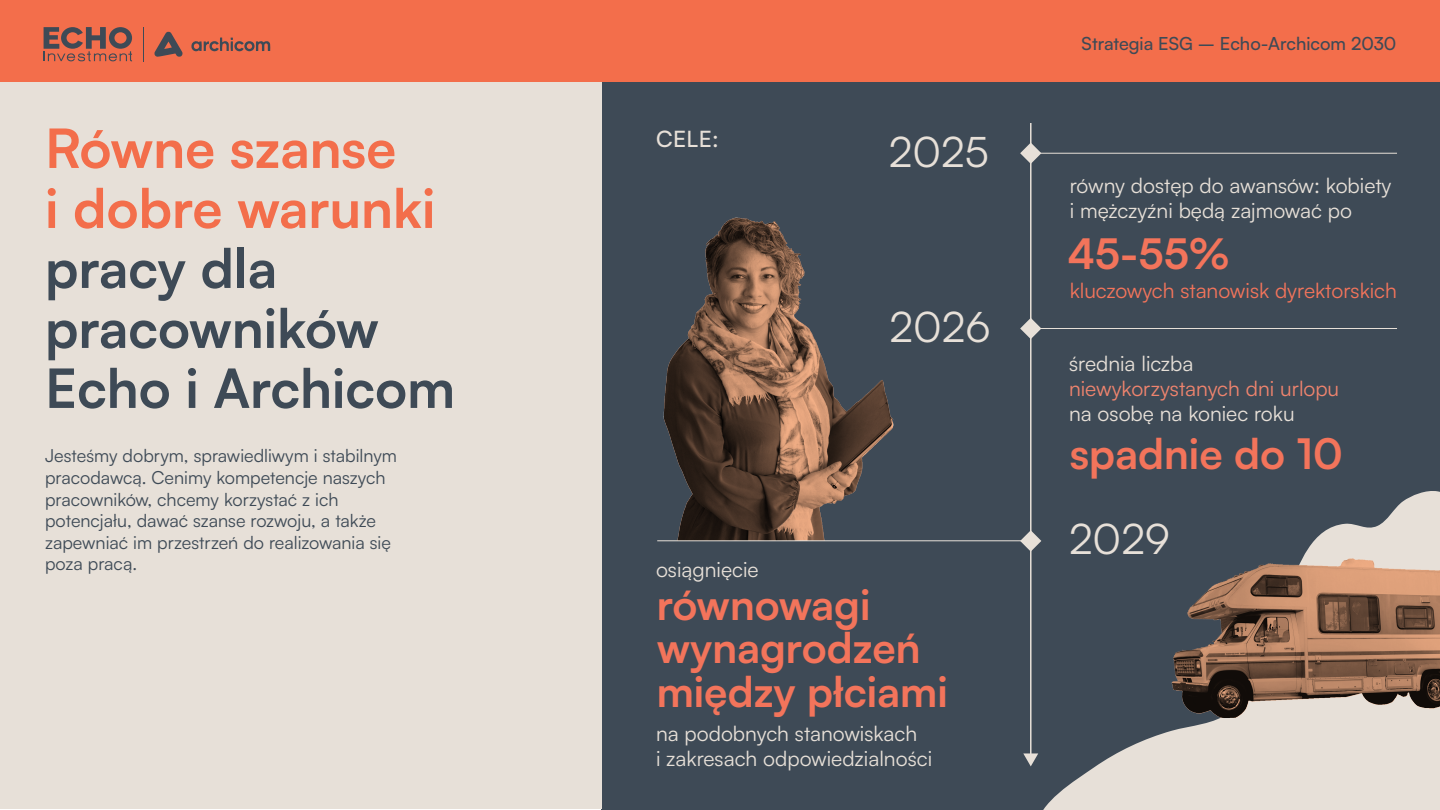
<style>
.page{position:relative;width:1440px;height:810px;background:#fff}
.page>*{position:absolute;margin:0;border:0;box-sizing:border-box;transform-origin:0 0}
.t1{font:700 54px/60px "Satoshi";color:#3e4a56}
.t2{font:700 54px/60px "Satoshi";color:#f36e4b}
.t3{font:700 42px/43.5px "Satoshi";color:#f3745b}
.t4{font:42px "Satoshi";color:#e7e0d8}
.t5{font:500 22.5px "Satoshi";color:#e7e0d8}
.t6{font:21px/25.2px "Satoshi";color:#e7e0d8}
.t7{font:21px "Satoshi";color:#f3745b}
.t8{font:21px "Satoshi";color:#ef846e}
.t9{font:18px/21.6px "Satoshi";color:#3e4a56}
.t10{font:500 18px "Satoshi";color:#3e4a56}
</style>
<div class="page">
<div style="left:602px;top:80px;width:838px;height:730px;background:#3e4a56"></div>
<svg style="left:1041px;top:491px;width:399px;height:319px"></svg>
<img style="left:663px;top:217px;width:231px;height:323px">
<div style="left:0;top:80px;width:602px;height:729px;background:#e7e0d8"></div>
<div style="left:0;top:0;width:1440px;height:81px;background:#f36e4b"></div>
<svg style="left:44px;top:27px;width:88px;height:34px"></svg>
<hr style="left:143px;top:27px;width:1px;height:34px;background:#3e4a56">
<svg style="left:191px;top:37px;width:79px;height:15px"></svg>
<svg style="left:154px;top:31px;width:29px;height:26px"></svg>
<svg style="left:1020px;top:143px;width:21px;height:20px"></svg>
<svg style="left:1020px;top:319px;width:21px;height:19px"></svg>
<svg style="left:1020px;top:531px;width:21px;height:20px"></svg>
<hr style="left:1030px;top:123px;width:2px;height:633px;background:#e7e0d8">
<svg style="left:1023px;top:753px;width:15px;height:13px"></svg>
<hr style="left:657px;top:540px;width:370px;height:1px;background:#e7e0d8">
<hr style="left:1032px;top:328px;width:365px;height:1px;background:#e7e0d8">
<hr style="left:1032px;top:153px;width:365px;height:1px;background:#e7e0d8">
<img style="left:1146px;top:551px;width:294px;height:185px">
<h1 class="t2" style="left:45px;top:115px;width:392px">Równe szanse<br>i dobre warunki</h1>
<h1 class="t1" style="left:45px;top:235px;width:411px">pracy dla pracowników<br>Echo i Archicom</h1>
<p class="t9" style="left:45px;top:444px;width:353px">Jesteśmy dobrym, sprawiedliwym i stabilnym pracodawcą. Cenimy kompetencje naszych pracowników, chcemy korzystać z ich potencjału, dawać szanse rozwoju, a także zapewniać im przestrzeń do realizowania się poza pracą.</p>
<p class="t5" style="left:656px;top:123px;width:64px">CELE:</p>
<p class="t6" style="left:656px;top:556px;width:104px">osiągnięcie</p>
<h2 class="t4" style="left:889px;top:123px;width:102px">2025</h2>
<h2 class="t4" style="left:890px;top:299px;width:103px">2026</h2>
<h2 class="t3" style="left:657px;top:580px;width:293px">równowagi wynagrodzeń między płciami</h2>
<p class="t6" style="left:656px;top:720px;width:278px">na podobnych stanowiskach<br>i zakresach odpowiedzialności</p>
<p class="t10" style="left:1082px;top:31px;width:316px">Strategia ESG – Echo-Archicom 2030</p>
<p class="t6" style="left:1070px;top:172px;width:323px">równy dostęp do awansów: kobiety i mężczyźni będą zajmować po</p>
<h2 class="t3" style="left:1068px;top:230px;width:163px">45-55%</h2>
<p class="t7" style="left:1070px;top:277px;width:329px">kluczowych stanowisk dyrektorskich</p>
<p class="t6" style="left:1069px;top:350px;width:126px">średnia liczba</p>
<p class="t8" style="left:1069px;top:374px;width:272px">niewykorzystanych dni urlopu</p>
<p class="t6" style="left:1069px;top:400px;width:227px">na osobę na koniec roku</p>
<h2 class="t3" style="left:1070px;top:430px;width:275px">spadnie do 10</h2>
<h2 class="t4" style="left:1069px;top:511px;width:103px">2029</h2>
</div>
